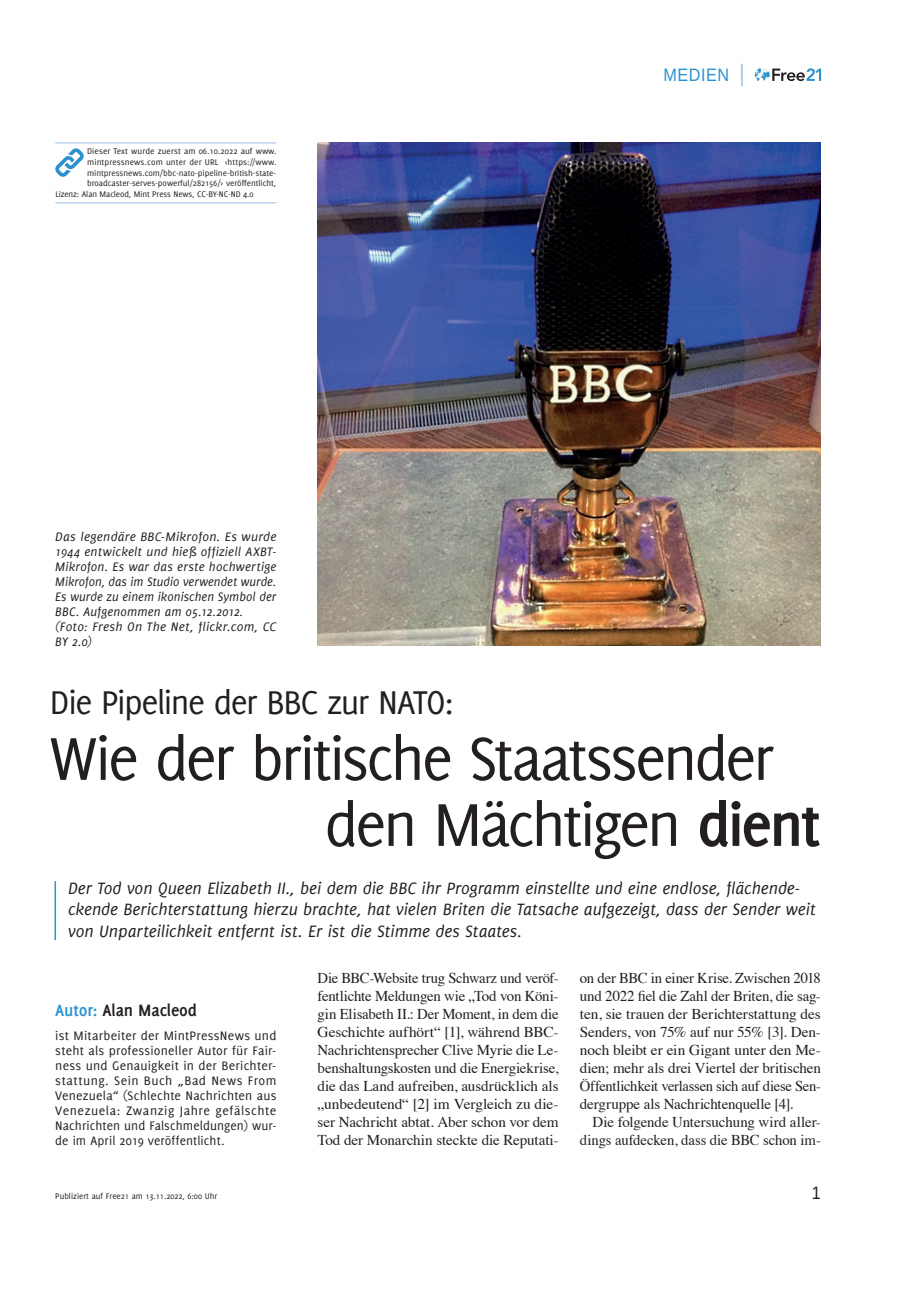
<style>
.page{position:relative;width:906px;height:1289px;background:#fff}
.page>*{position:absolute;margin:0;border:0;box-sizing:border-box;transform-origin:0 0}
.t1{font:66px/66px "Delicious";letter-spacing:-.045em;color:#231f20}
.t2{font:36px "Delicious";letter-spacing:-.04em;color:#231f20}
.t3{font:italic 18px/21.6px "Delicious";letter-spacing:-.005em;color:#231f20}
.t4{font:700 18px "Delicious";letter-spacing:-.01em;color:#231f20}
.t5{font:18px "Liberation Sans";letter-spacing:.03em;color:#2a92d0;scale:.9 1}
.t6{font:18px "Liberation Sans";color:#231f20;scale:.9 1}
.t7{font:15px/18px "Times";letter-spacing:-.01em;color:#231f20;text-align:justify}
.t8{font:13.5px/15px "Delicious";letter-spacing:.005em;color:#231f20;text-align:justify}
.t9{font:italic 13.5px/15px "Delicious";letter-spacing:.015em;color:#231f20}
.t10{font:9px "Delicious";letter-spacing:-.005em;color:#231f20}
.s1{font-weight:700}
.s2{color:#2a92d0}
</style>
<div class="page">
<svg style="left:755px;top:68px;width:66px;height:13px"></svg>
<svg style="left:741px;top:64px;width:1px;height:22px"></svg>
<hr style="left:55px;top:881px;width:1px;height:59px;background:#2a92d0">
<img style="left:317px;top:142px;width:504px;height:504px">
<hr style="left:55px;top:142px;width:221px;height:1px;background:#9abfe5">
<hr style="left:55px;top:202px;width:221px;height:1px;background:#9abfe5">
<svg style="left:55px;top:148px;width:29px;height:29px"></svg>
<p class="t10" style="left:87px;top:146px;width:191px">Dieser Text wurde zuerst am 06.10.2022 auf www.</p>
<p class="t10" style="left:87px;top:157px;width:191px">mintpressnews.com unter der URL &lt;https://www.</p>
<p class="t10" style="left:87px;top:167px;width:191px">mintpressnews.com/bbc-nato-pipeline-british-state-</p>
<p class="t10" style="left:87px;top:178px;width:191px">broadcaster-serves-powerful/282156/&gt; veröffentlicht,</p>
<p class="t10" style="left:55px;top:189px;width:200px">Lizenz: Alan Macleod, Mint Press News, CC-BY-NC-ND 4.0</p>
<p class="t9" style="left:55px;top:529px;width:223px">Das legendäre BBC-Mikrofon. Es wurde 1944 entwickelt und hieß offiziell AXBT-Mikrofon. Es war das erste hochwertige Mikrofon, das im Studio verwendet wurde.<br>Es wurde zu einem ikonischen Symbol der BBC. Aufgenommen am 05.12.2012. (Foto: Fresh On The Net, flickr.com, CC BY 2.0)</p>
<p class="t5" style="left:663px;top:63px;width:74px">MEDIEN</p>
<h2 class="t2" style="left:50px;top:681px;width:405px">Die Pipeline der BBC zur NATO:</h2>
<h1 class="t1" style="left:324px;top:724px;width:498px;text-indent:-274px">Wie der britische Staatssender den Mächtigen <span class="s1">dient</span></h1>
<p class="t3" style="left:68px;top:877px;width:749px">Der Tod von Queen Elizabeth II., bei dem die BBC ihr Programm einstellte und eine endlose, flächende&shy;ckende Berichterstattung hierzu brachte, hat vielen Briten die Tatsache aufgezeigt, dass der Sender weit von Unparteilichkeit entfernt ist. Er ist die Stimme des Staates.</p>
<p class="t4" style="left:55px;top:999px;width:143px"><span class="s2">Autor:</span> Alan Macleod</p>
<p class="t8" style="left:55px;top:1027px;width:223px">ist Mitarbeiter der MintPressNews und steht als professioneller Autor für Fair&shy;ness und Genauigkeit in der Berichter&shy;stattung. Sein Buch „Bad News From Venezuela“ (Schlechte Nachrichten aus Venezuela: Zwanzig Jahre gefälschte Nachrichten und Falschmeldungen) wur&shy;de im April 2019 veröffentlicht.</p>
<p class="t7" style="left:317px;top:967px;width:242px">Die BBC-Website trug Schwarz und veröf&shy;fentlichte Meldungen wie „Tod von Köni&shy;gin Elisabeth II.: Der Moment, in dem die Geschichte aufhört“ [1], während BBC-Nachrichtensprecher Clive Myrie die Le&shy;benshaltungskosten und die Energiekrise, die das Land aufreiben, ausdrücklich als „unbedeutend“ [2] im Vergleich zu die&shy;ser Nachricht abtat. Aber schon vor dem Tod der Monarchin steckte die Reputati-</p>
<p class="t7" style="left:580px;top:967px;width:242px">on der BBC in einer Krise. Zwischen 2018 und 2022 fiel die Zahl der Briten, die sag&shy;ten, sie trauen der Berichterstattung des Senders, von 75% auf nur 55% [3]. Den&shy;noch bleibt er ein Gigant unter den Me&shy;dien; mehr als drei Viertel der britischen Öffentlichkeit verlassen sich auf diese Sen&shy;dergruppe als Nachrichtenquelle [4].</p>
<p class="t7" style="left:580px;top:1111px;width:242px;text-align:right">Die folgende Untersuchung wird aller&shy;dings aufdecken, dass die BBC schon im-</p>
<p class="t10" style="left:55px;top:1190px;width:163px">Publiziert auf Free21 am 13.11.2022, 6:00 Uhr</p>
<p class="t6" style="left:812px;top:1181px;width:12px">1</p>
</div>
